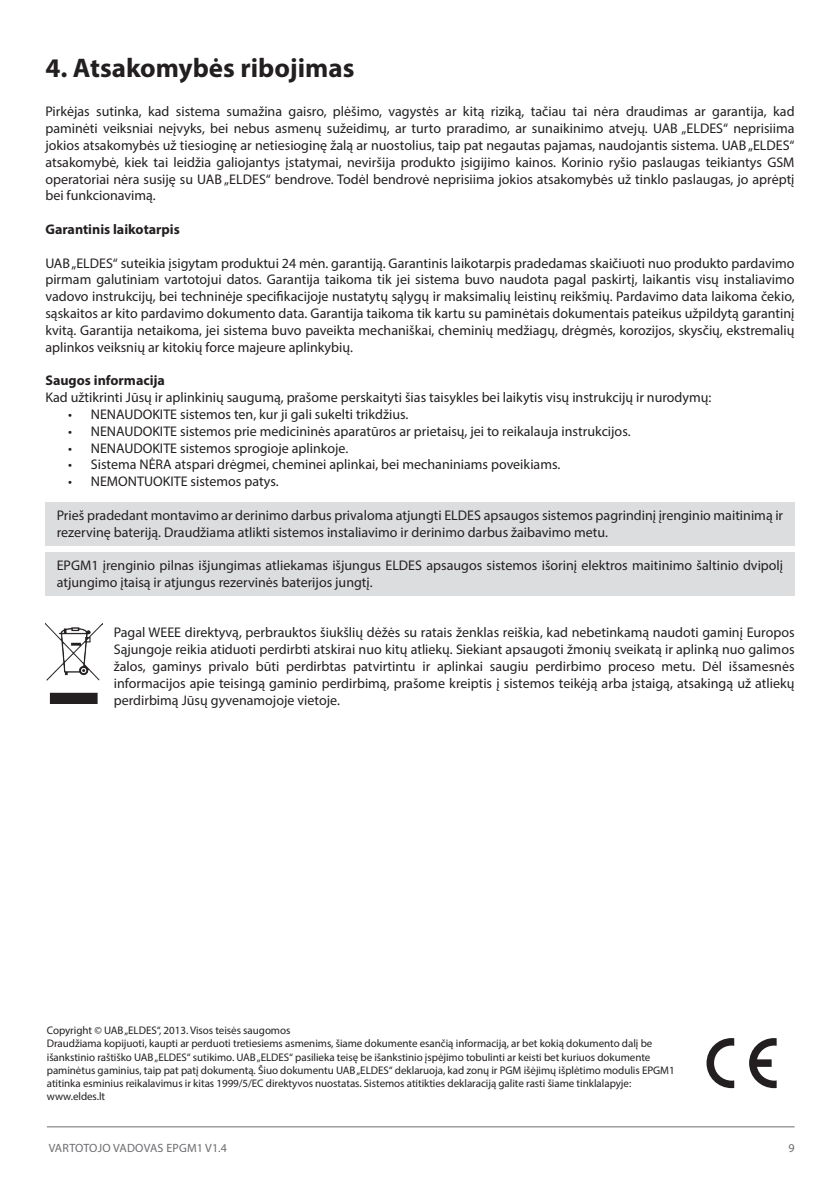
<style>
.page{position:relative;width:840px;height:1191px;background:#fff}
.page>*{position:absolute;margin:0;border:0;box-sizing:border-box;transform-origin:0 0}
._01_turinys1{font:700 27px "Myriad Pro";color:#231f20}
.Default{font:14px/16.8px "Myriad Pro";color:#231f20;text-align:justify}
.Default-2{font:700 14px "Myriad Pro";color:#231f20}
.t1{font:12px "Myriad Pro";letter-spacing:.02em;color:#6c6d70}
.t2{font:11px/13.2px "Myriad Pro";letter-spacing:-.005em;color:#231f20}
</style>
<div class="page">
<hr style="left:47px;top:1126px;width:747px;height:1px;background:#6c6d70">
<div style="left:45px;top:502px;width:749px;height:43px;background:#dcdddf"></div>
<div style="left:45px;top:553px;width:749px;height:43px;background:#dcdddf"></div>
<img style="left:45px;top:622px;width:57px;height:81px">
<svg style="left:749px;top:1038px;width:27px;height:50px"></svg>
<svg style="left:706px;top:1038px;width:27px;height:50px"></svg>
<p class="_01_turinys1" style="left:45px;top:50px;width:310px">4. Atsakomybės ribojimas</p>
<p class="Default" style="left:45px;top:103px;width:750px">Pirkėjas sutinka, kad sistema sumažina gaisro, plėšimo, vagystės ar kitą riziką, tačiau tai nėra draudimas ar garantija, kad paminėti veiksniai neįvyks, bei nebus asmenų sužeidimų, ar turto praradimo, ar sunaikinimo atvejų. UAB „ELDES“ neprisiima jokios atsakomybės už tiesioginę ar netiesioginę žalą ar nuostolius, taip pat negautas pajamas, naudojantis sistema. UAB „ELDES“ atsakomybė, kiek tai leidžia galiojantys įstatymai, neviršija produkto įsigijimo kainos. Korinio ryšio paslaugas teikiantys GSM operatoriai nėra susiję su UAB „ELDES“ bendrove. Todėl bendrovė neprisiima jokios atsakomybės už tinklo paslaugas, jo aprėptį bei funkcionavimą.</p>
<p class="Default-2" style="left:45px;top:220px;width:136px">Garantinis laikotarpis</p>
<p class="Default" style="left:45px;top:254px;width:750px">UAB „ELDES“ suteikia įsigytam produktui 24 mėn. garantiją. Garantinis laikotarpis pradedamas skaičiuoti nuo produkto pardavimo pirmam galutiniam vartotojui datos. Garantija taikoma tik jei sistema buvo naudota pagal paskirtį, laikantis visų instaliavimo vadovo instrukcijų, bei techninėje specifikacijoje nustatytų sąlygų ir maksimalių leistinų reikšmių. Pardavimo data laikoma čekio, sąskaitos ar kito pardavimo dokumento data. Garantija taikoma tik kartu su paminėtais dokumentais pateikus užpildytą garantinį kvitą. Garantija netaikoma, jei sistema buvo paveikta mechaniškai, cheminių medžiagų, drėgmės, korozijos, skysčių, ekstremalių aplinkos veiksnių ar kitokių force majeure aplinkybių.</p>
<p class="Default-2" style="left:45px;top:371px;width:121px">Saugos informacija</p>
<p class="Default" style="left:45px;top:389px;width:667px">Kad užtikrinti Jūsų ir aplinkinių saugumą, prašome perskaityti šias taisykles bei laikytis visų instrukcijų ir nurodymų:</p>
<p class="Default" style="left:68px;top:405px;width:341px">• NENAUDOKITE sistemos ten, kur ji gali sukelti trikdžius.</p>
<p class="Default" style="left:68px;top:422px;width:563px">• NENAUDOKITE sistemos prie medicininės aparatūros ar prietaisų, jei to reikalauja instrukcijos.</p>
<p class="Default" style="left:68px;top:439px;width:281px">• NENAUDOKITE sistemos sprogioje aplinkoje.</p>
<p class="Default" style="left:68px;top:456px;width:493px">• Sistema NĖRA atspari drėgmei, cheminei aplinkai, bei mechaniniams poveikiams.</p>
<p class="Default" style="left:68px;top:473px;width:212px">• NEMONTUOKITE sistemos patys.</p>
<p class="Default" style="left:57px;top:506px;width:727px">Prieš pradedant montavimo ar derinimo darbus privaloma atjungti ELDES apsaugos sistemos pagrindinį įrenginio maitinimą ir rezervinę bateriją. Draudžiama atlikti sistemos instaliavimo ir derinimo darbus žaibavimo metu.</p>
<p class="Default" style="left:57px;top:557px;width:727px">EPGM1 įrenginio pilnas išjungimas atliekamas išjungus ELDES apsaugos sistemos išorinį elektros maitinimo šaltinio dvipolį atjungimo įtaisą ir atjungus rezervinės baterijos jungtį.</p>
<p class="Default" style="left:114px;top:624px;width:682px">Pagal WEEE direktyvą, perbrauktos šiukšlių dėžės su ratais ženklas reiškia, kad nebetinkamą naudoti gaminį Europos Sąjungoje reikia atiduoti perdirbti atskirai nuo kitų atliekų. Siekiant apsaugoti žmonių sveikatą ir aplinką nuo galimos žalos, gaminys privalo būti perdirbtas patvirtintu ir aplinkai saugiu perdirbimo proceso metu. Dėl išsamesnės informacijos apie teisingą gaminio perdirbimą, prašome kreiptis į sistemos teikėją arba įstaigą, atsakingą už atliekų perdirbimą Jūsų gyvenamojoje vietoje.</p>
<p class="t2" style="left:47px;top:1023px;width:245px">Copyright © UAB „ELDES“, 2013. Visos teisės saugomos</p>
<p class="t2" style="left:47px;top:1037px;width:629px">Draudžiama kopijuoti, kaupti ar perduoti tretiesiems asmenims, šiame dokumente esančią informaciją, ar bet kokią dokumento dalį be išankstinio raštiško UAB „ELDES“ sutikimo. UAB „ELDES“ pasilieka teisę be išankstinio įspėjimo tobulinti ar keisti bet kuriuos dokumente paminėtus gaminius, taip pat patį dokumentą. Šiuo dokumentu UAB „ELDES“ deklaruoja, kad zonų ir PGM išėjimų išplėtimo modulis EPGM1 atitinka esminius reikalavimus ir kitas 1999/5/EC direktyvos nuostatas. Sistemos atitikties deklaraciją galite rasti šiame tinklalapyje: www.eldes.lt</p>
<p class="t1" style="left:49px;top:1140px;width:180px">VARTOTOJO VADOVAS EPGM1 V1.4</p>
<p class="t1" style="left:788px;top:1140px;width:8px">9</p>
</div>
